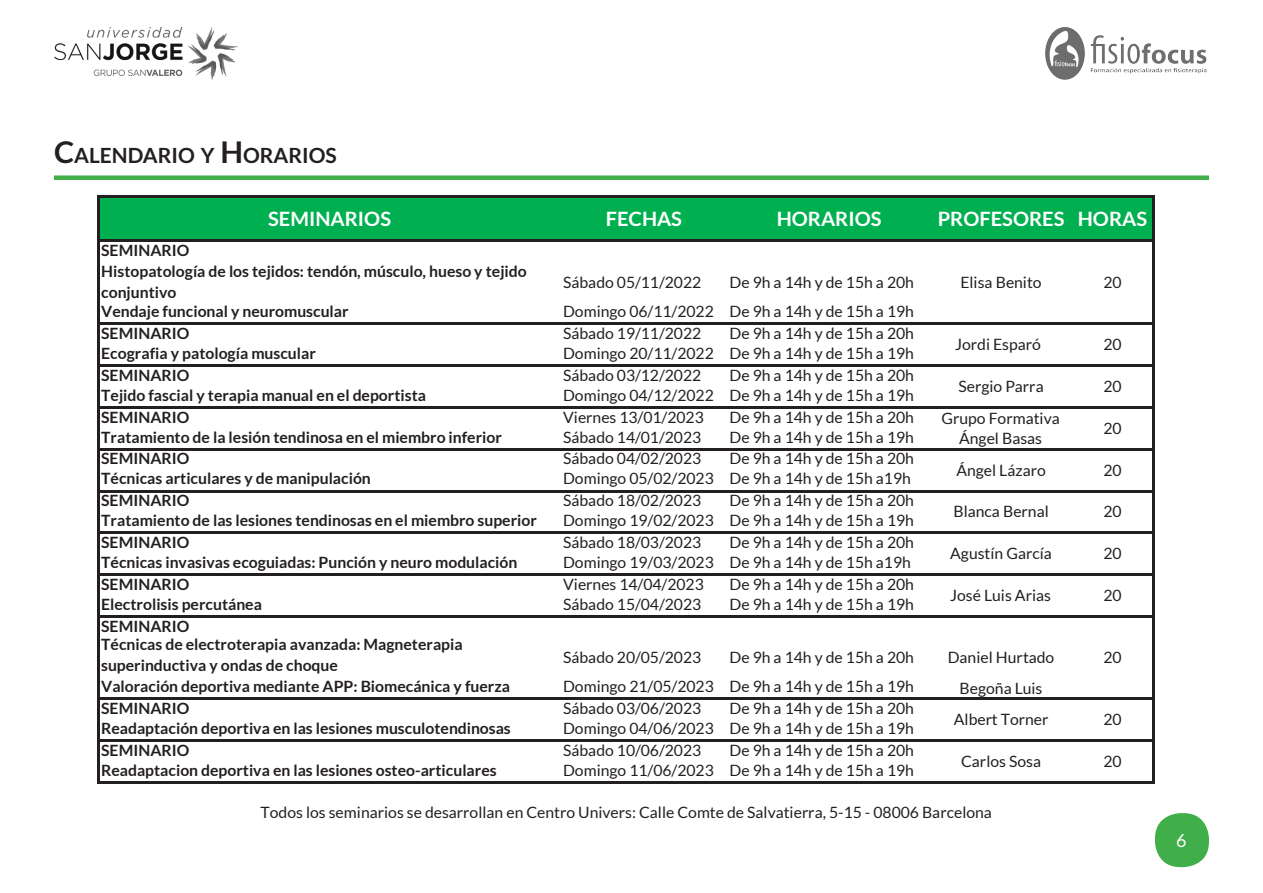
<style>
.page{position:relative;width:1263px;height:893px;background:#fff}
.page>*{position:absolute;margin:0;border:0;box-sizing:border-box;transform-origin:0 0}
.t1{font:700 21px "Lato";color:#231f20}
.t2{font:700 19.8px "Lato";color:#fff}
.t3{font:18px "Lato";color:#fff}
.t4{font:15.6px/20.1px "Lato";color:#231f20;text-align:center}
.t5{font:700 15.6px/20.9px "Lato";color:#231f20}
.s1{font-size:30px}
</style>
<div class="page">
<img style="left:1045px;top:27px;width:162px;height:53px">
<div style="left:1155px;top:813px;width:54px;height:54px;background:#40ae49;border-radius:26px"></div>
<div style="left:54px;top:175px;width:1155px;height:5px;background:#40ae49"></div>
<div style="left:99px;top:197px;width:1055px;height:44px;background:#00b050"></div>
<hr style="left:97px;top:195px;width:2px;height:589px;background:#231f20">
<hr style="left:1152px;top:197px;width:3px;height:587px;background:#231f20">
<hr style="left:99px;top:195px;width:1056px;height:2px;background:#231f20">
<hr style="left:99px;top:239px;width:1056px;height:3px;background:#231f20">
<hr style="left:99px;top:322px;width:1056px;height:3px;background:#231f20">
<hr style="left:99px;top:364px;width:1056px;height:3px;background:#231f20">
<hr style="left:99px;top:406px;width:1056px;height:3px;background:#231f20">
<hr style="left:99px;top:448px;width:1056px;height:3px;background:#231f20">
<hr style="left:99px;top:490px;width:1056px;height:2px;background:#231f20">
<hr style="left:99px;top:532px;width:1056px;height:2px;background:#231f20">
<hr style="left:99px;top:573px;width:1056px;height:3px;background:#231f20">
<hr style="left:99px;top:615px;width:1056px;height:3px;background:#231f20">
<hr style="left:99px;top:697px;width:1056px;height:3px;background:#231f20">
<hr style="left:99px;top:739px;width:1056px;height:3px;background:#231f20">
<hr style="left:99px;top:781px;width:1056px;height:3px;background:#231f20">
<img style="left:54px;top:27px;width:183px;height:53px">
<h1 class="t1" style="left:54px;top:143px;width:284px"><span class="s1">C</span>ALENDARIO Y <span class="s1">H</span>ORARIOS</h1>
<p class="t2" style="left:268px;top:208px;width:124px">SEMINARIOS</p>
<p class="t2" style="left:606px;top:208px;width:78px">FECHAS</p>
<p class="t2" style="left:777px;top:208px;width:106px">HORARIOS</p>
<p class="t2" style="left:938px;top:208px;width:211px">PROFESORES HORAS</p>
<p class="t5" style="left:101px;top:240px;width:427px">SEMINARIO<br>Histopatología de los tejidos: tendón, músculo, hueso y tejido conjuntivo</p>
<p class="t4" style="left:960px;top:272px;width:83px">Elisa Benito</p>
<p class="t4" style="left:1103px;top:272px;width:20px">20</p>
<p class="t4" style="left:563px;top:272px;width:140px">Sábado 05/11/2022</p>
<p class="t4" style="left:729px;top:272px;width:186px">De 9h a 14h y de 15h a 20h</p>
<p class="t5" style="left:101px;top:301px;width:249px">Vendaje funcional y neuromuscular</p>
<p class="t4" style="left:563px;top:301px;width:352px">Domingo 06/11/2022 De 9h a 14h y de 15h a 19h</p>
<p class="t5" style="left:101px;top:323px;width:90px">SEMINARIO</p>
<p class="t4" style="left:563px;top:323px;width:140px">Sábado 19/11/2022</p>
<p class="t4" style="left:729px;top:323px;width:186px">De 9h a 14h y de 15h a 20h</p>
<p class="t5" style="left:101px;top:343px;width:216px">Ecografia y patología muscular</p>
<p class="t4" style="left:563px;top:343px;width:352px">Domingo 20/11/2022 De 9h a 14h y de 15h a 19h</p>
<p class="t5" style="left:101px;top:364px;width:90px">SEMINARIO</p>
<p class="t4" style="left:563px;top:365px;width:140px">Sábado 03/12/2022</p>
<p class="t4" style="left:729px;top:365px;width:186px">De 9h a 14h y de 15h a 20h</p>
<p class="t5" style="left:101px;top:384px;width:326px">Tejido fascial y terapia manual en el deportista</p>
<p class="t4" style="left:563px;top:385px;width:352px">Domingo 04/12/2022 De 9h a 14h y de 15h a 19h</p>
<p class="t5" style="left:101px;top:406px;width:90px">SEMINARIO</p>
<p class="t4" style="left:563px;top:407px;width:142px">Viernes 13/01/2023</p>
<p class="t4" style="left:729px;top:407px;width:186px">De 9h a 14h y de 15h a 20h</p>
<p class="t5" style="left:101px;top:426px;width:402px">Tratamiento de la lesión tendinosa en el miembro inferior</p>
<p class="t4" style="left:563px;top:427px;width:140px">Sábado 14/01/2023</p>
<p class="t4" style="left:729px;top:427px;width:186px">De 9h a 14h y de 15h a 19h</p>
<p class="t5" style="left:101px;top:448px;width:90px">SEMINARIO</p>
<p class="t4" style="left:563px;top:449px;width:140px">Sábado 04/02/2023</p>
<p class="t4" style="left:729px;top:449px;width:186px">De 9h a 14h y de 15h a 20h</p>
<p class="t5" style="left:101px;top:468px;width:271px">Técnicas articulares y de manipulación</p>
<p class="t4" style="left:563px;top:469px;width:349px">Domingo 05/02/2023 De 9h a 14h y de 15h a19h</p>
<p class="t5" style="left:101px;top:490px;width:90px">SEMINARIO</p>
<p class="t4" style="left:563px;top:490px;width:140px">Sábado 18/02/2023</p>
<p class="t4" style="left:729px;top:490px;width:186px">De 9h a 14h y de 15h a 20h</p>
<p class="t5" style="left:101px;top:510px;width:437px">Tratamiento de las lesiones tendinosas en el miembro superior</p>
<p class="t4" style="left:563px;top:510px;width:352px">Domingo 19/02/2023 De 9h a 14h y de 15h a 19h</p>
<p class="t5" style="left:101px;top:532px;width:90px">SEMINARIO</p>
<p class="t4" style="left:563px;top:532px;width:140px">Sábado 18/03/2023</p>
<p class="t4" style="left:729px;top:532px;width:186px">De 9h a 14h y de 15h a 20h</p>
<p class="t5" style="left:101px;top:552px;width:418px">Técnicas invasivas ecoguiadas: Punción y neuro modulación</p>
<p class="t4" style="left:563px;top:552px;width:349px">Domingo 19/03/2023 De 9h a 14h y de 15h a19h</p>
<p class="t5" style="left:101px;top:574px;width:90px">SEMINARIO</p>
<p class="t4" style="left:563px;top:574px;width:142px">Viernes 14/04/2023</p>
<p class="t4" style="left:729px;top:574px;width:186px">De 9h a 14h y de 15h a 20h</p>
<p class="t5" style="left:101px;top:594px;width:162px">Electrolisis percutánea</p>
<p class="t4" style="left:563px;top:594px;width:140px">Sábado 15/04/2023</p>
<p class="t4" style="left:729px;top:594px;width:186px">De 9h a 14h y de 15h a 19h</p>
<p class="t5" style="left:101px;top:616px;width:363px;line-height:18.6px">SEMINARIO<br>Técnicas de electroterapia avanzada: Magneterapia</p>
<p class="t5" style="left:101px;top:654px;width:238px">superinductiva y ondas de choque</p>
<p class="t4" style="left:955px;top:334px;width:87px">Jordi Esparó</p>
<p class="t4" style="left:958px;top:376px;width:87px">Sergio Parra</p>
<p class="t4" style="left:1103px;top:334px;width:20px">20</p>
<p class="t4" style="left:1103px;top:376px;width:20px">20</p>
<p class="t4" style="left:1103px;top:418px;width:20px">20</p>
<p class="t4" style="left:941px;top:408px;width:120px">Grupo Formativa<br>Ángel Basas</p>
<p class="t4" style="left:956px;top:460px;width:91px">Ángel Lázaro</p>
<p class="t4" style="left:1103px;top:460px;width:20px">20</p>
<p class="t4" style="left:953px;top:502px;width:97px">Blanca Bernal</p>
<p class="t4" style="left:1103px;top:502px;width:20px">20</p>
<p class="t4" style="left:950px;top:543px;width:103px">Agustín García</p>
<p class="t4" style="left:1103px;top:543px;width:20px">20</p>
<p class="t4" style="left:950px;top:585px;width:102px">José Luis Arias</p>
<p class="t4" style="left:1103px;top:585px;width:20px">20</p>
<p class="t4" style="left:1103px;top:647px;width:20px">20</p>
<p class="t4" style="left:563px;top:647px;width:140px">Sábado 20/05/2023</p>
<p class="t4" style="left:729px;top:647px;width:186px">De 9h a 14h y de 15h a 20h</p>
<p class="t4" style="left:948px;top:647px;width:108px">Daniel Hurtado</p>
<p class="t5" style="left:101px;top:675px;width:410px">Valoración deportiva mediante APP: Biomecánica y fuerza</p>
<p class="t4" style="left:563px;top:676px;width:352px">Domingo 21/05/2023 De 9h a 14h y de 15h a 19h</p>
<p class="t4" style="left:959px;top:678px;width:84px">Begoña Luis</p>
<p class="t5" style="left:101px;top:697px;width:90px">SEMINARIO</p>
<p class="t4" style="left:563px;top:698px;width:140px">Sábado 03/06/2023</p>
<p class="t4" style="left:729px;top:698px;width:186px">De 9h a 14h y de 15h a 20h</p>
<p class="t5" style="left:101px;top:717px;width:411px">Readaptación deportiva en las lesiones musculotendinosas</p>
<p class="t4" style="left:563px;top:718px;width:352px">Domingo 04/06/2023 De 9h a 14h y de 15h a 19h</p>
<p class="t5" style="left:101px;top:739px;width:90px">SEMINARIO</p>
<p class="t4" style="left:563px;top:740px;width:140px">Sábado 10/06/2023</p>
<p class="t4" style="left:729px;top:740px;width:186px">De 9h a 14h y de 15h a 20h</p>
<p class="t5" style="left:101px;top:759px;width:397px">Readaptacion deportiva en las lesiones osteo-articulares</p>
<p class="t4" style="left:563px;top:760px;width:352px">Domingo 11/06/2023 De 9h a 14h y de 15h a 19h</p>
<p class="t4" style="left:954px;top:709px;width:96px">Albert Torner</p>
<p class="t4" style="left:1103px;top:709px;width:20px">20</p>
<p class="t4" style="left:961px;top:751px;width:81px">Carlos Sosa</p>
<p class="t4" style="left:1103px;top:751px;width:20px">20</p>
<p class="t4" style="left:261px;top:802px;width:733px">Todos los seminarios se desarrollan en Centro Univers: Calle Comte de Salvatierra, 5-15 - 08006 Barcelona</p>
<p class="t3" style="left:1176px;top:831px;width:12px">6</p>
</div>
